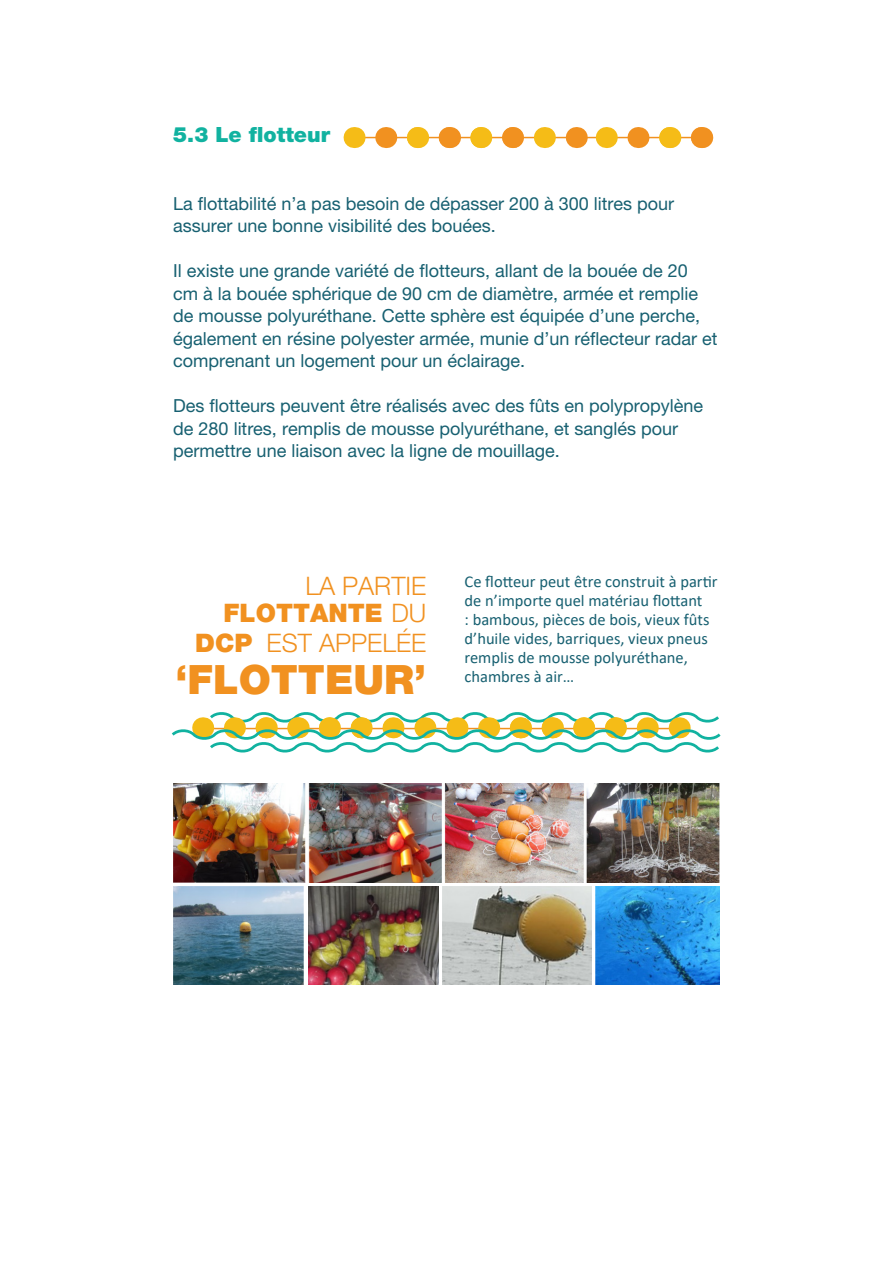
<style>
.page{position:relative;width:893px;height:1263px;background:#fff}
.page>*{position:absolute;margin:0;border:0;box-sizing:border-box;transform-origin:0 0}
.t1{font:40.5px "Helvetica Neue LT 95 Blk";color:#f19120}
.t2{font:25.5px/27px "Helvetica Neue LT 45 Lt";color:#f19120;text-align:right}
.Text{font:21px "Helvetica Neue LT 95 Blk";color:#11b2a0}
.Text-2{font:18px/22.5px "Helvetica Neue LT 55 Rm";color:#176071}
.t3{font:16.5px/18.9px "Calibri";color:#176071}
.s1{font-family:"Helvetica Neue LT 95 Blk"}
</style>
<div class="page">
<hr style="left:351px;top:137px;width:352px;height:1px;background:#f19120">
<svg style="left:606px;top:127px;width:1px;height:21px"></svg>
<svg style="left:638px;top:127px;width:1px;height:21px"></svg>
<svg style="left:670px;top:127px;width:44px;height:21px"></svg>
<svg style="left:576px;top:127px;width:1px;height:21px"></svg>
<svg style="left:354px;top:127px;width:1px;height:21px"></svg>
<svg style="left:386px;top:127px;width:1px;height:21px"></svg>
<svg style="left:417px;top:127px;width:128px;height:21px"></svg>
<img style="left:173px;top:783px;width:547px;height:99px">
<img style="left:596px;top:886px;width:124px;height:98px">
<img style="left:173px;top:886px;width:131px;height:98px">
<img style="left:308px;top:886px;width:130px;height:98px">
<img style="left:443px;top:886px;width:149px;height:99px">
<svg style="left:171px;top:712px;width:550px;height:41px"></svg>
<p class="Text" style="left:173px;top:122px;width:158px">5.3 Le flotteur</p>
<p class="Text-2" style="left:173px;top:192px;width:502px">La flottabilité n’a pas besoin de dépasser 200 à 300 litres pour assurer une bonne visibilité des bouées.</p>
<p class="Text-2" style="left:173px;top:259px;width:546px">Il existe une grande variété de flotteurs, allant de la bouée de 20<br>cm à la bouée sphérique de 90 cm de diamètre, armée et remplie de mousse polyuréthane. Cette sphère est équipée d’une perche, également en résine polyester armée, munie d’un réflecteur radar et comprenant un logement pour un éclairage.</p>
<p class="Text-2" style="left:173px;top:394px;width:531px">Des flotteurs peuvent être réalisés avec des fûts en polypropylène de 280 litres, remplis de mousse polyuréthane, et sanglés pour permettre une liaison avec la ligne de mouillage.</p>
<p class="t2" style="left:224px;top:572px;width:204px">LA PARTIE<br><span class="s1">FLOTTANTE</span> DU</p>
<p class="t2" style="left:195px;top:628px;width:233px"><span class="s1">DCP</span> EST APPELÉE</p>
<p class="t1" style="left:176px;top:655px;width:252px">‘FLOTTEUR’</p>
<p class="t3" style="left:465px;top:572px;width:255px">Ce flotteur peut être construit à partir de n’importe quel matériau flottant<br>: bambous, pièces de bois, vieux fûts d’huile vides, barriques, vieux pneus remplis de mousse polyuréthane, chambres à air…</p>
</div>
